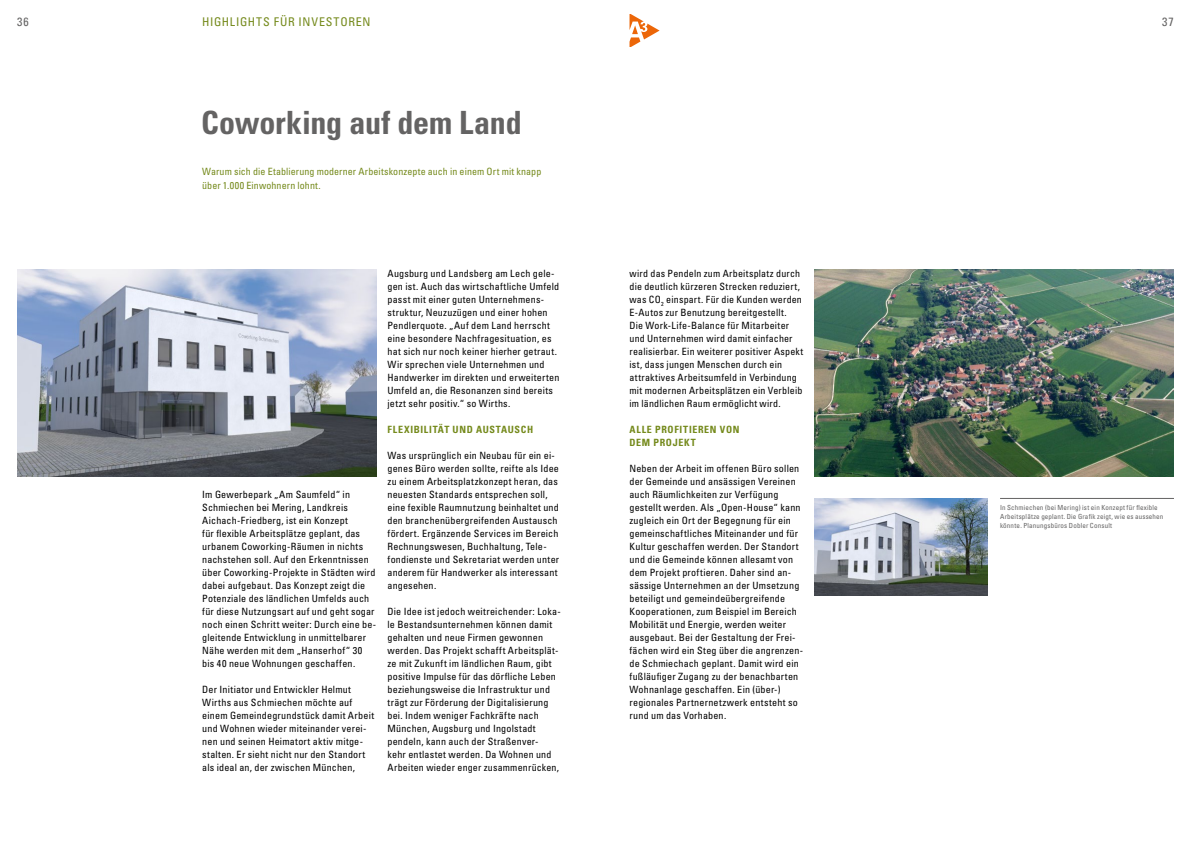
<style>
.page{position:relative;width:1191px;height:842px;background:#fff}
.page>*{position:absolute;margin:0;border:0;box-sizing:border-box;transform-origin:0 0}
.t1{font:700 condensed 32px "Univers LT Std";letter-spacing:-.005em;color:#646363}
.t2{font:condensed 12px "Univers LT Std";letter-spacing:.065em;color:#758a1c}
.t3{font:condensed 12px "Univers LT Std";color:#646363}
.t4{font:condensed 10px/13px "Univers LT Std";letter-spacing:.015em;color:#000}
.t5{font:condensed 10px/14px "Univers LT Std";letter-spacing:.01em;color:#758a1c}
.t6{font:700 condensed 10px/13px "Univers LT Std";letter-spacing:.065em;color:#758a1c}
.t7{font:condensed 7px/9px "Univers LT Std";letter-spacing:.02em;color:#646363}
</style>
<div class="page">
<svg style="left:629px;top:14px;width:30px;height:33px"></svg>
<img style="left:17px;top:269px;width:359px;height:207px">
<img style="left:814px;top:269px;width:360px;height:207px">
<img style="left:814px;top:498px;width:173px;height:97px">
<hr style="left:1000px;top:498px;width:174px;height:1px;background:#646363">
<p class="t2" style="left:202px;top:14px;width:170px">HIGHLIGHTS FÜR INVESTOREN</p>
<p class="t3" style="left:17px;top:14px;width:13px">36</p>
<p class="t3" style="left:1162px;top:14px;width:13px">37</p>
<h1 class="t1" style="left:201px;top:103px;width:322px">Coworking auf dem Land</h1>
<p class="t5" style="left:202px;top:164px;width:340px">Warum sich die Etablierung moderner Arbeitskonzepte auch in einem Ort mit knapp über 1.000 Einwohnern lohnt.</p>
<p class="t4" style="left:202px;top:488px;width:175px">Im Gewerbepark „Am Saumfeld“ in Schmiechen bei Mering, Landkreis Aichach-Friedberg, ist ein Konzept<br>für flexible Arbeitsplätze geplant, das urbanem Coworking-Räumen in nichts nachstehen soll. Auf den Erkenntnissen über Coworking-Projekte in Städten wird dabei aufgebaut. Das Konzept zeigt die Potenziale des ländlichen Umfelds auch für diese Nutzungsart auf und geht sogar noch einen Schritt weiter: Durch eine be&shy;gleitende Entwicklung in unmittelbarer Nähe werden mit dem „Hanserhof“ 30 bis 40 neue Wohnungen geschaffen.</p>
<p class="t4" style="left:202px;top:683px;width:173px">Der Initiator und Entwickler Helmut Wirths aus Schmiechen möchte auf einem Gemeindegrundstück damit Arbeit und Wohnen wieder miteinander verei&shy;nen und seinen Heimatort aktiv mitge&shy;stalten. Er sieht nicht nur den Standort als ideal an, der zwischen München,</p>
<p class="t4" style="left:387px;top:267px;width:173px">Augsburg und Landsberg am Lech gele&shy;gen ist. Auch das wirtschaftliche Umfeld passt mit einer guten Unternehmens&shy;struktur, Neuzuzügen und einer hohen Pendlerquote. „Auf dem Land herrscht eine besondere Nachfragesituation, es hat sich nur noch keiner hierher getraut.<br>Wir sprechen viele Unternehmen und Handwerker im direkten und erweiterten Umfeld an, die Resonanzen sind bereits jetzt sehr positiv.“ so Wirths.</p>
<p class="t6" style="left:387px;top:423px;width:147px">FLEXIBILITÄT UND AUSTAUSCH</p>
<p class="t4" style="left:387px;top:449px;width:173px">Was ursprünglich ein Neubau für ein ei&shy;genes Büro werden sollte, reifte als Idee zu einem Arbeitsplatzkonzept heran, das neuesten Standards entsprechen soll, eine fexible Raumnutzung beinhaltet und den branchenübergreifenden Austausch fördert. Ergänzende Services im Bereich Rechnungswesen, Buchhaltung, Tele&shy;fondienste und Sekretariat werden unter anderem für Handwerker als interessant angesehen.</p>
<p class="t4" style="left:387px;top:605px;width:175px">Die Idee ist jedoch weitreichender: Loka&shy;le Bestandsunternehmen können damit gehalten und neue Firmen gewonnen werden. Das Projekt schafft Arbeitsplät&shy;ze mit Zukunft im ländlichen Raum, gibt positive Impulse für das dörfliche Leben beziehungsweise die Infrastruktur und trägt zur Förderung der Digitalisierung bei. Indem weniger Fachkräfte nach München, Augsburg und Ingolstadt pendeln, kann auch der Straßenver-<br>kehr entlastet werden. Da Wohnen und Arbeiten wieder enger zusammenrücken,</p>
<p class="t4" style="left:629px;top:267px;width:175px">wird das Pendeln zum Arbeitsplatz durch die deutlich kürzeren Strecken reduziert, was CO<sub>2</sub> einspart. Für die Kunden werden E-Autos zur Benutzung bereitgestellt.<br>Die Work-Life-Balance für Mitarbeiter und Unternehmen wird damit einfacher realisierbar. Ein weiterer positiver Aspekt ist, dass jungen Menschen durch ein attraktives Arbeitsumfeld in Verbindung mit modernen Arbeitsplätzen ein Verbleib im ländlichen Raum ermöglicht wird.</p>
<p class="t6" style="left:629px;top:423px;width:111px">ALLE PROFITIEREN VON<br>DEM PROJEKT</p>
<p class="t4" style="left:629px;top:462px;width:175px">Neben der Arbeit im offenen Büro sollen der Gemeinde und ansässigen Vereinen auch Räumlichkeiten zur Verfügung gestellt werden. Als „Open-House“ kann zugleich ein Ort der Begegnung für ein gemeinschaftliches Miteinander und für Kultur geschaffen werden. Der Standort und die Gemeinde können allesamt von dem Projekt proftieren. Daher sind an&shy;sässige Unternehmen an der Umsetzung beteiligt und gemeindeübergreifende Kooperationen, zum Beispiel im Bereich Mobilität und Energie, werden weiter ausgebaut. Bei der Gestaltung der Frei&shy;fächen wird ein Steg über die angrenzen&shy;de Schmiechach geplant. Damit wird ein fußläufiger Zugang zu der benachbarten Wohnanlage geschaffen. Ein (über-) regionales Partnernetzwerk entsteht so rund um das Vorhaben.</p>
<p class="t7" style="left:1000px;top:503px;width:165px">In Schmiechen (bei Mering) ist ein Konzept für flexible<br>Arbeitsplätze geplant. Die Grafik zeigt, wie es aussehen könnte. Planungsbüros Dobler Consult</p>
</div>
